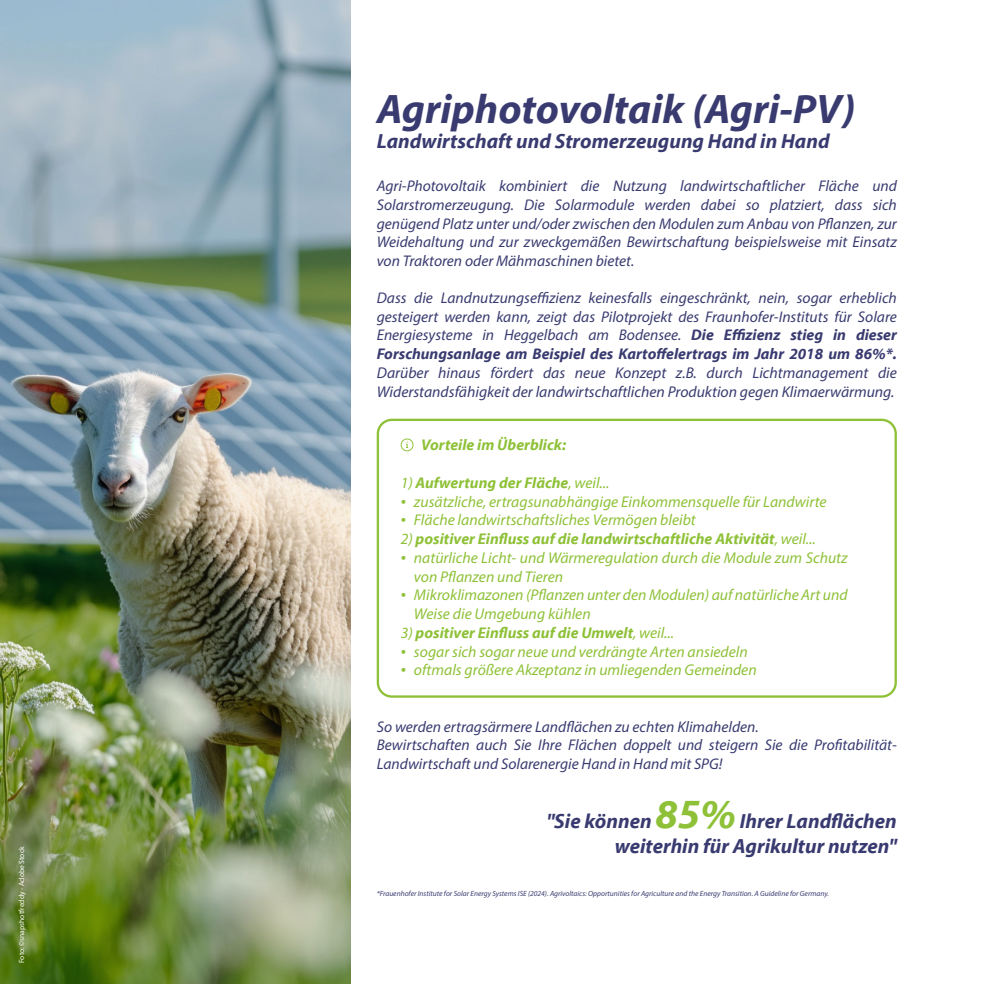
<style>
.page{position:relative;width:985px;height:985px;background:#fff}
.page>*{position:absolute;margin:0;border:0;box-sizing:border-box;transform-origin:0 0}
.t1{font:italic 700 41.56px "Myriad Pro";color:#393b70}
.t2{font:italic 700 20.62px/24.8px "Myriad Pro";color:#393b70;text-align:right}
.t3{font:italic 15.62px/18.8px "Myriad Pro";color:#8ec137}
.t4{font:italic 700 15.62px "Myriad Pro";color:#8ec137}
.t5{font:italic 15.62px/18.8px "Myriad Pro";color:#393b70}
.t6{font:italic 700 15.62px "Myriad Pro";color:#393b70}
.t7{font:italic 15.5px/18.6px "Myriad Pro";color:#393b70;text-align:justify}
.t8{font:italic 7.5px "Myriad Pro";color:#393b70}
.t9{font:7.5px "Myriad Pro";color:#fff}
.s1{font-weight:700;font-size:15.62px}
.s2{font-weight:400}
.s3{font-family:"Times New Roman";font-style:normal}
.s4{font-size:41.25px;color:#8ec137}
</style>
<div class="page">
<img style="left:0;top:0;width:350px;height:983px">
<svg style="left:376px;top:418px;width:521px;height:280px"></svg>
<svg style="left:400px;top:438px;width:13px;height:13px"></svg>
<p class="t9" style="left:17px;top:962px;width:118px;rotate:-90deg">Foto: ©snapshotfreddy - Adobe Stock</p>
<h1 class="t1" style="left:376px;top:82px;width:480px">Agriphotovoltaik (Agri-PV)</h1>
<h2 class="t2" style="left:376px;top:128px;width:454px">Landwirtschaft und Stromerzeugung Hand in Hand</h2>
<p class="t7" style="left:376px;top:177px;width:521px">Agri-Photovoltaik kombiniert die Nutzung landwirtschaftlicher Fläche und Solarstromerzeugung. Die Solarmodule werden dabei so platziert, dass sich genügend Platz unter und/oder zwischen den Modulen zum Anbau von Pflanzen, zur Weidehaltung und zur zweckgemäßen Bewirtschaftung beispielsweise mit Einsatz von Traktoren oder Mähmaschinen bietet.</p>
<p class="t7" style="left:376px;top:288px;width:521px">Dass die Landnutzungseffizienz keinesfalls eingeschränkt, nein, sogar erheblich gesteigert werden kann, zeigt das Pilotprojekt des Fraunhofer-Instituts für Solare Energiesysteme in Heggelbach am Bodensee. <span class="s1">Die Effizienz stieg in dieser</span></p>
<p class="t6" style="left:376px;top:343px;width:521px">Forschungsanlage am Beispiel des Kartoffelertrags im Jahr 2018 um 86%*.</p>
<p class="t5" style="left:376px;top:363px;width:521px">Darüber hinaus fördert das neue Konzept z.B. durch Lichtmanagement die<br>Widerstandsfähigkeit der landwirtschaftlichen Produktion gegen Klimaerwärmung.</p>
<p class="t4" style="left:421px;top:435px;width:146px">Vorteile im Überblick:</p>
<p class="t4" style="left:400px;top:472px;width:210px"><span class="s2">1)</span> Aufwertung der Fläche<span class="s2">, weil...</span></p>
<p class="t3" style="left:400px;top:491px;width:427px"><span class="s3">•</span> zusätzliche, ertragsunabhängige Einkommensquelle für Landwirte</p>
<p class="t3" style="left:400px;top:510px;width:296px"><span class="s3">•</span> Fläche landwirtschaftsliches Vermögen bleibt</p>
<p class="t4" style="left:400px;top:528px;width:416px"><span class="s2">2)</span> positiver Einfluss auf die landwirtschaftliche Aktivität<span class="s2">, weil...</span></p>
<p class="t3" style="left:414px;top:548px;width:435px;text-indent:-13px"><span class="s3">•</span> natürliche Licht- und Wärmeregulation durch die Module zum Schutz von Pflanzen und Tieren</p>
<p class="t3" style="left:414px;top:585px;width:435px;text-indent:-13px"><span class="s3">•</span> Mikroklimazonen (Pflanzen unter den Modulen) auf natürliche Art und<br>Weise die Umgebung kühlen</p>
<p class="t4" style="left:400px;top:622px;width:275px"><span class="s2">3)</span> positiver Einfluss auf die Umwelt<span class="s2">, weil...</span></p>
<p class="t3" style="left:400px;top:641px;width:348px"><span class="s3">•</span> sogar sich sogar neue und verdrängte Arten ansiedeln</p>
<p class="t3" style="left:400px;top:660px;width:357px"><span class="s3">•</span> oftmals größere Akzeptanz in umliegenden Gemeinden</p>
<p class="t7" style="left:376px;top:716px;width:521px;text-align:left">So werden ertragsärmere Landflächen zu echten Klimahelden.<br>Bewirtschaften auch Sie Ihre Flächen doppelt und steigern Sie die Profitabilität-<br>Landwirtschaft und Solarenergie Hand in Hand mit SPG!</p>
<h2 class="t2" style="left:546px;top:807px;width:352px">"Sie können <span class="s4">85%</span> Ihrer Landflächen weiterhin für Agrikultur nutzen"</h2>
<p class="t8" style="left:376px;top:888px;width:453px">*Frauenhofer Institute for Solar Energy Systems ISE (2024). Agrivoltaics: Opportunities for Agriculture and the Energy Transition. A Guideline for Germany.</p>
</div>
